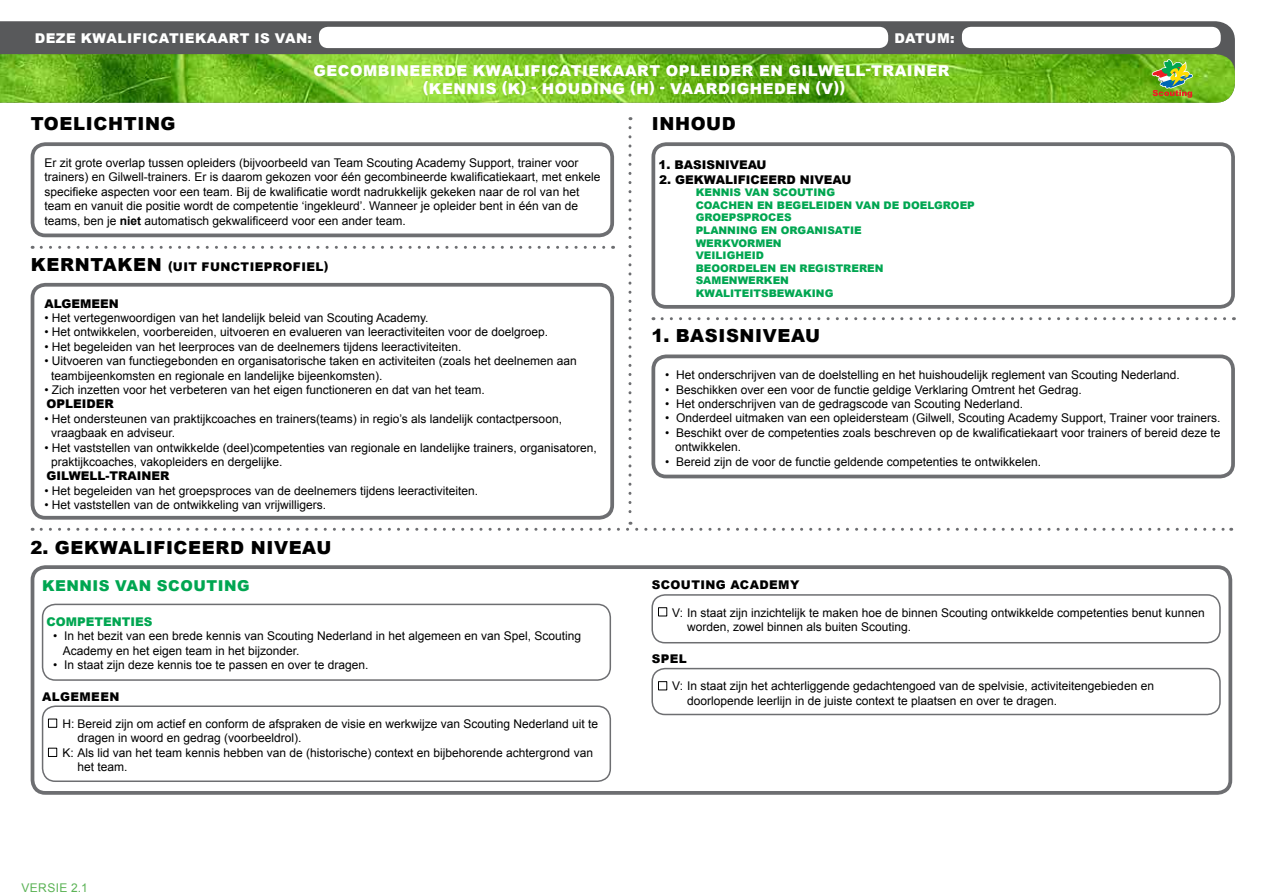
<style>
.page{position:relative;width:1263px;height:893px;background:#fff}
.page>*{position:absolute;margin:0;border:0;box-sizing:border-box;transform-origin:0 0}
.t1{font:900 18px "Arial";letter-spacing:.035em;color:#000}
.t2{font:900 15px/18px "Arial";letter-spacing:.035em;color:#fff;text-align:center}
.t3{font:900 15px "Arial";letter-spacing:.035em;color:#00a651}
.t4{font:900 13.5px "Arial";letter-spacing:.035em;color:#fff}
.t5{font:12px/14.4px "Arial";color:#000}
.t6{font:900 12px "Arial";color:#000}
.t7{font:900 12px "Arial";letter-spacing:.035em;color:#000}
.t8{font:900 12px "Arial";color:#00a651}
.t9{font:12px "Arial";letter-spacing:.035em;color:#5bb355}
.t10{font:900 10.5px/12.6px "Arial";color:#00a651}
.s1{font-weight:700}
.s2{font-size:18px}
</style>
<div class="page">
<svg style="left:0;top:21px;width:1235px;height:33px;background:#5c5d5f"></svg>
<img style="left:0;top:54px;width:1235px;height:49px">
<svg style="left:1152px;top:59px;width:41px;height:39px;background:#89a843"></svg>
<div style="left:31px;top:565px;width:1201px;height:230px;border:4px solid #6d6e71;border-radius:13px"></div>
<div style="left:42px;top:604px;width:569px;height:77px;border:2px solid #6d6e71;border-radius:13px"></div>
<div style="left:42px;top:705px;width:569px;height:77px;border:2px solid #6d6e71;border-radius:13px"></div>
<div style="left:651px;top:668px;width:570px;height:47px;border:2px solid #6d6e71;border-radius:13px"></div>
<svg style="left:41px;top:128px;width:1193px;height:403px"></svg>
<div style="left:319px;top:27px;width:569px;height:21px;background:#fff;border-radius:9px"></div>
<div style="left:962px;top:27px;width:259px;height:21px;background:#fff;border-radius:9px"></div>
<div style="left:48px;top:719px;width:9px;height:8px;border:1px solid #000"></div>
<div style="left:48px;top:748px;width:9px;height:9px;border:1px solid #000"></div>
<div style="left:658px;top:681px;width:9px;height:9px;border:1px solid #000"></div>
<div style="left:651px;top:594px;width:570px;height:49px;border:2px solid #6d6e71;border-radius:13px"></div>
<div style="left:658px;top:607px;width:9px;height:9px;border:1px solid #000"></div>
<p class="t4" style="left:35px;top:28px;width:279px">DEZE KWALIFICATIEKAART IS VAN:</p>
<p class="t4" style="left:895px;top:28px;width:61px">DATUM:</p>
<h1 class="t1" style="left:31px;top:111px;width:146px">TOELICHTING</h1>
<p class="t2" style="left:314px;top:61px;width:637px">GECOMBINEERDE KWALIFICATIEKAART OPLEIDER EN GILWELL-TRAINER (KENNIS (K) - HOUDING (H) - VAARDIGHEDEN (V))</p>
<h1 class="t1" style="left:652px;top:111px;width:86px">INHOUD</h1>
<p class="t5" style="left:44px;top:156px;width:558px">Er zit grote overlap tussen opleiders (bijvoorbeeld van Team Scouting Academy Support, trainer voor trainers) en Gilwell-trainers. Er is daarom gekozen voor één gecombineerde kwalificatiekaart, met enkele specifieke aspecten voor een team. Bij de kwalificatie wordt nadrukkelijk gekeken naar de rol van het team en vanuit die positie wordt de competentie ‘ingekleurd’. Wanneer je opleider bent in één van de teams, ben je <span class="s1">niet</span> automatisch gekwalificeerd voor een ander team.</p>
<p class="t7" style="left:31px;top:258px;width:299px"><span class="s2">KERNTAKEN</span> (UIT FUNCTIEPROFIEL)</p>
<p class="t6" style="left:44px;top:295px;width:76px">ALGEMEEN</p>
<p class="t5" style="left:44px;top:310px;width:386px">• Het vertegenwoordigen van het landelijk beleid van Scouting Academy.</p>
<p class="t5" style="left:44px;top:325px;width:505px">• Het ontwikkelen, voorbereiden, uitvoeren en evalueren van leeractiviteiten voor de doelgroep.</p>
<p class="t5" style="left:44px;top:339px;width:419px">• Het begeleiden van het leerproces van de deelnemers tijdens leeractiviteiten.</p>
<p class="t5" style="left:51px;top:354px;width:527px;text-indent:-7px">• Uitvoeren van functiegebonden en organisatorische taken en activiteiten (zoals het deelnemen aan teambijeenkomsten en regionale en landelijke bijeenkomsten).</p>
<p class="t5" style="left:44px;top:382px;width:442px">• Zich inzetten voor het verbeteren van het eigen functioneren en dat van het team.</p>
<p class="t6" style="left:46px;top:395px;width:69px">OPLEIDER</p>
<p class="t5" style="left:51px;top:411px;width:512px;text-indent:-7px">• Het ondersteunen van praktijkcoaches en trainers(teams) in regio’s als landelijk contactpersoon, vraagbaak en adviseur.</p>
<p class="t5" style="left:51px;top:440px;width:547px;text-indent:-7px">• Het vaststellen van ontwikkelde (deel)competenties van regionale en landelijke trainers, organisatoren, praktijkcoaches, vakopleiders en dergelijke.</p>
<p class="t6" style="left:46px;top:467px;width:125px">GILWELL-TRAINER</p>
<p class="t5" style="left:44px;top:483px;width:435px">• Het begeleiden van het groepsproces van de deelnemers tijdens leeractiviteiten.</p>
<p class="t5" style="left:44px;top:498px;width:283px">• Het vaststellen van de ontwikkeling van vrijwilligers.</p>
<h1 class="t1" style="left:31px;top:534px;width:302px">2. GEKWALIFICEERD NIVEAU</h1>
<p class="t3" style="left:42px;top:575px;width:209px">KENNIS VAN SCOUTING</p>
<p class="t8" style="left:47px;top:613px;width:107px">COMPETENTIES</p>
<p class="t5" style="left:63px;top:629px;width:520px;text-indent:-9px">• In het bezit van een brede kennis van Scouting Nederland in het algemeen en van Spel, Scouting<br>Academy en het eigen team in het bijzonder.</p>
<p class="t5" style="left:53px;top:658px;width:317px">• In staat zijn deze kennis toe te passen en over te dragen.</p>
<p class="t7" style="left:42px;top:687px;width:79px">ALGEMEEN</p>
<p class="t5" style="left:62px;top:716px;width:537px">H: Bereid zijn om actief en conform de afspraken de visie en werkwijze van Scouting Nederland uit te</p>
<p class="t5" style="left:77px;top:731px;width:226px">dragen in woord en gedrag (voorbeeldrol).</p>
<p class="t5" style="left:62px;top:745px;width:532px">K: Als lid van het team kennis hebben van de (historische) context en bijbehorende achtergrond van</p>
<p class="t5" style="left:77px;top:759px;width:52px">het team.</p>
<p class="t9" style="left:21px;top:879px;width:68px">VERSIE 2.1</p>
<p class="t6" style="left:658px;top:156px;width:110px">1. BASISNIVEAU</p>
<p class="t6" style="left:659px;top:171px;width:194px">2. GEKWALIFICEERD NIVEAU</p>
<p class="t10" style="left:696px;top:186px;width:281px">KENNIS VAN SCOUTING<br>COACHEN EN BEGELEIDEN VAN DE DOELGROEP<br>GROEPSPROCES<br>PLANNING EN ORGANISATIE<br>WERKVORMEN<br>VEILIGHEID<br>BEOORDELEN EN REGISTREREN<br>SAMENWERKEN<br>KWALITEITSBEWAKING</p>
<h1 class="t1" style="left:651px;top:323px;width:170px">1. BASISNIVEAU</h1>
<p class="t5" style="left:665px;top:368px;width:516px">• Het onderschrijven van de doelstelling en het huishoudelijk reglement van Scouting Nederland.</p>
<p class="t5" style="left:665px;top:382px;width:418px">• Beschikken over een voor de functie geldige Verklaring Omtrent het Gedrag.</p>
<p class="t5" style="left:665px;top:396px;width:359px">• Het onderschrijven van de gedragscode van Scouting Nederland.</p>
<p class="t5" style="left:665px;top:411px;width:557px">• Onderdeel uitmaken van een opleidersteam (Gilwell, Scouting Academy Support, Trainer voor trainers.</p>
<p class="t5" style="left:675px;top:425px;width:547px;text-indent:-10px">• Beschikt over de competenties zoals beschreven op de kwalificatiekaart voor trainers of bereid deze te ontwikkelen.</p>
<p class="t5" style="left:665px;top:454px;width:377px">• Bereid zijn de voor de functie geldende competenties te ontwikkelen.</p>
<p class="t7" style="left:652px;top:576px;width:149px">SCOUTING ACADEMY</p>
<p class="t5" style="left:687px;top:605px;width:519px;text-indent:-15px">V: In staat zijn inzichtelijk te maken hoe de binnen Scouting ontwikkelde competenties benut kunnen worden, zowel binnen als buiten Scouting.</p>
<p class="t6" style="left:652px;top:650px;width:37px">SPEL</p>
<p class="t5" style="left:687px;top:679px;width:468px;text-indent:-15px">V: In staat zijn het achterliggende gedachtengoed van de spelvisie, activiteitengebieden en doorlopende leerlijn in de juiste context te plaatsen en over te dragen.</p>
</div>
